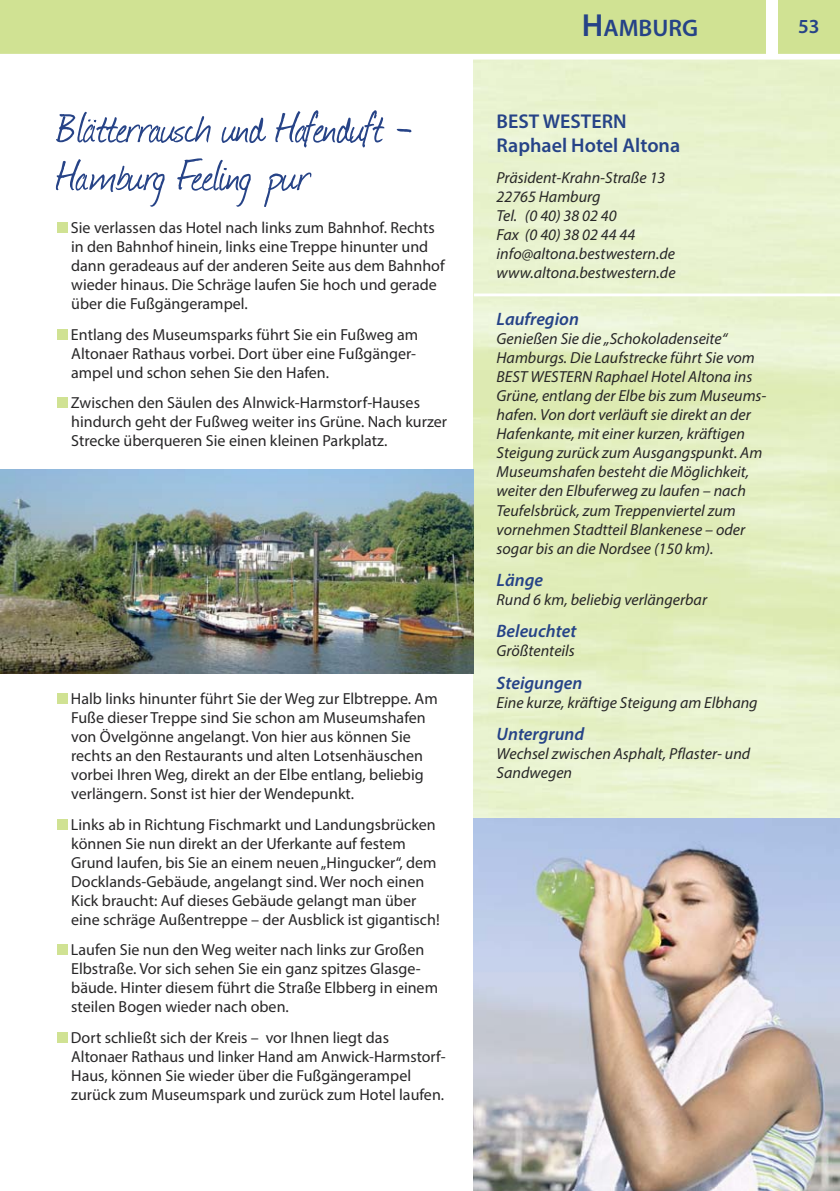
<style>
.page{position:relative;width:840px;height:1191px;background:#fff}
.page>*{position:absolute;margin:0;border:0;box-sizing:border-box;transform-origin:0 0}
.t1{font:50px/48px "Journal";letter-spacing:-.01em;color:#264387}
.t2{font:600 24px "Myriad Pro";color:#264387}
.t3{font:600 20px/24px "Myriad Pro";color:#264387}
.t4{font:italic 600 18px "Myriad Pro";color:#264387}
.t5{font:16px/19px "Myriad Pro";color:#272627}
.t6{font:italic 16px/19px "Myriad Pro";color:#272627}
.s1{font-size:32px}
</style>
<div class="page">
<img style="left:473px;top:60px;width:366px;height:759px">
<div style="left:0;top:0;width:839px;height:57px;background:#d0e293"></div>
<div style="left:765px;top:0;width:12px;height:57px;background:#fff"></div>
<hr style="left:473px;top:293px;width:366px;height:3px;background:#fff">
<div style="left:0;top:54px;width:839px;height:6px;background:#fff"></div>
<img style="left:473px;top:819px;width:366px;height:372px">
<div style="left:57px;top:1031px;width:10px;height:11px;background:#d0e293"></div>
<div style="left:57px;top:944px;width:10px;height:11px;background:#d0e293"></div>
<div style="left:57px;top:819px;width:10px;height:10px;background:#d0e293"></div>
<div style="left:57px;top:693px;width:10px;height:11px;background:#d0e293"></div>
<div style="left:57px;top:397px;width:10px;height:11px;background:#d0e293"></div>
<div style="left:57px;top:329px;width:10px;height:10px;background:#d0e293"></div>
<div style="left:57px;top:222px;width:10px;height:11px;background:#d0e293"></div>
<img style="left:0;top:469px;width:473px;height:204px">
<h1 class="t1" style="left:57px;top:100px;width:357px">Blätterrausch und Hafenduft -<br>Hamburg Feeling pur</h1>
<p class="t5" style="left:71px;top:220px;width:375px">Sie verlassen das Hotel nach links zum Bahnhof. Rechts in den Bahnhof hinein, links eine Treppe hinunter und dann geradeaus auf der anderen Seite aus dem Bahnhof wieder hinaus. Die Schräge laufen Sie hoch und gerade über die Fußgängerampel.</p>
<p class="t5" style="left:71px;top:326px;width:348px">Entlang des Museumsparks führt Sie ein Fußweg am<br>Altonaer Rathaus vorbei. Dort über eine Fußgänger&shy;ampel und schon sehen Sie den Hafen.</p>
<p class="t5" style="left:71px;top:394px;width:377px">Zwischen den Säulen des Alnwick-Harmstorf-Hauses hindurch geht der Fußweg weiter ins Grüne. Nach kurzer<br>Strecke überqueren Sie einen kleinen Parkplatz.</p>
<p class="t5" style="left:71px;top:691px;width:368px">Halb links hinunter führt Sie der Weg zur Elbtreppe. Am Fuße dieser Treppe sind Sie schon am Museumshafen von Övelgönne angelangt. Von hier aus können Sie rechts an den Restaurants und alten Lotsenhäuschen vorbei Ihren Weg, direkt an der Elbe entlang, beliebig verlängern. Sonst ist hier der Wendepunkt.</p>
<p class="t5" style="left:71px;top:816px;width:370px">Links ab in Richtung Fischmarkt und Landungsbrücken können Sie nun direkt an der Uferkante auf festem Grund laufen, bis Sie an einem neuen „Hingucker“, dem Docklands-Gebäude, angelangt sind. Wer noch einen Kick braucht: Auf dieses Gebäude gelangt man über eine schräge Außentreppe – der Ausblick ist gigantisch!</p>
<p class="t5" style="left:71px;top:941px;width:368px">Laufen Sie nun den Weg weiter nach links zur Großen Elbstraße. Vor sich sehen Sie ein ganz spitzes Glasge&shy;bäude. Hinter diesem führt die Straße Elbberg in einem steilen Bogen wieder nach oben.</p>
<p class="t5" style="left:71px;top:1029px;width:376px">Dort schließt sich der Kreis – vor Ihnen liegt das Altonaer Rathaus und linker Hand am Anwick-Harmstorf-Haus, können Sie wieder über die Fußgängerampel zurück zum Museumspark und zurück zum Hotel laufen.</p>
<h2 class="t2" style="left:581px;top:19px;width:118px"><span class="s1">H</span>AMBURG</h2>
<p class="t3" style="left:797px;top:16px;width:23px">53</p>
<p class="t3" style="left:496px;top:111px;width:185px">BEST WESTERN<br>Raphael Hotel Altona</p>
<p class="t6" style="left:496px;top:169px;width:180px">Präsident-Krahn-Straße 13<br>22765 Hamburg<br>Tel. (0 40) 38 02 40<br>Fax (0 40) 38 02 44 44 info@altona.bestwestern.de www.altona.bestwestern.de</p>
<p class="t4" style="left:496px;top:313px;width:84px">Laufregion</p>
<p class="t6" style="left:496px;top:331px;width:271px">Genießen Sie die „Schokoladenseite“ Hamburgs. Die Laufstrecke führt Sie vom BEST WESTERN Raphael Hotel Altona ins Grüne, entlang der Elbe bis zum Museums&shy;hafen. Von dort verläuft sie direkt an der Hafenkante, mit einer kurzen, kräftigen Steigung zurück zum Ausgangspunkt. Am Museumshafen besteht die Möglichkeit, weiter den Elbuferweg zu laufen – nach Teufelsbrück, zum Treppenviertel zum vornehmen Stadtteil Blankenese – oder sogar bis an die Nordsee (150 km).</p>
<p class="t4" style="left:496px;top:573px;width:48px">Länge</p>
<p class="t6" style="left:496px;top:591px;width:212px">Rund 6 km, beliebig verlängerbar</p>
<p class="t4" style="left:496px;top:624px;width:81px">Beleuchtet</p>
<p class="t6" style="left:496px;top:642px;width:80px">Größtenteils</p>
<p class="t4" style="left:496px;top:676px;width:87px">Steigungen</p>
<p class="t6" style="left:496px;top:694px;width:262px">Eine kurze, kräftige Steigung am Elbhang</p>
<p class="t4" style="left:496px;top:727px;width:89px">Untergrund</p>
<p class="t6" style="left:496px;top:745px;width:255px">Wechsel zwischen Asphalt, Pflaster- und<br>Sandwegen</p>
</div>
